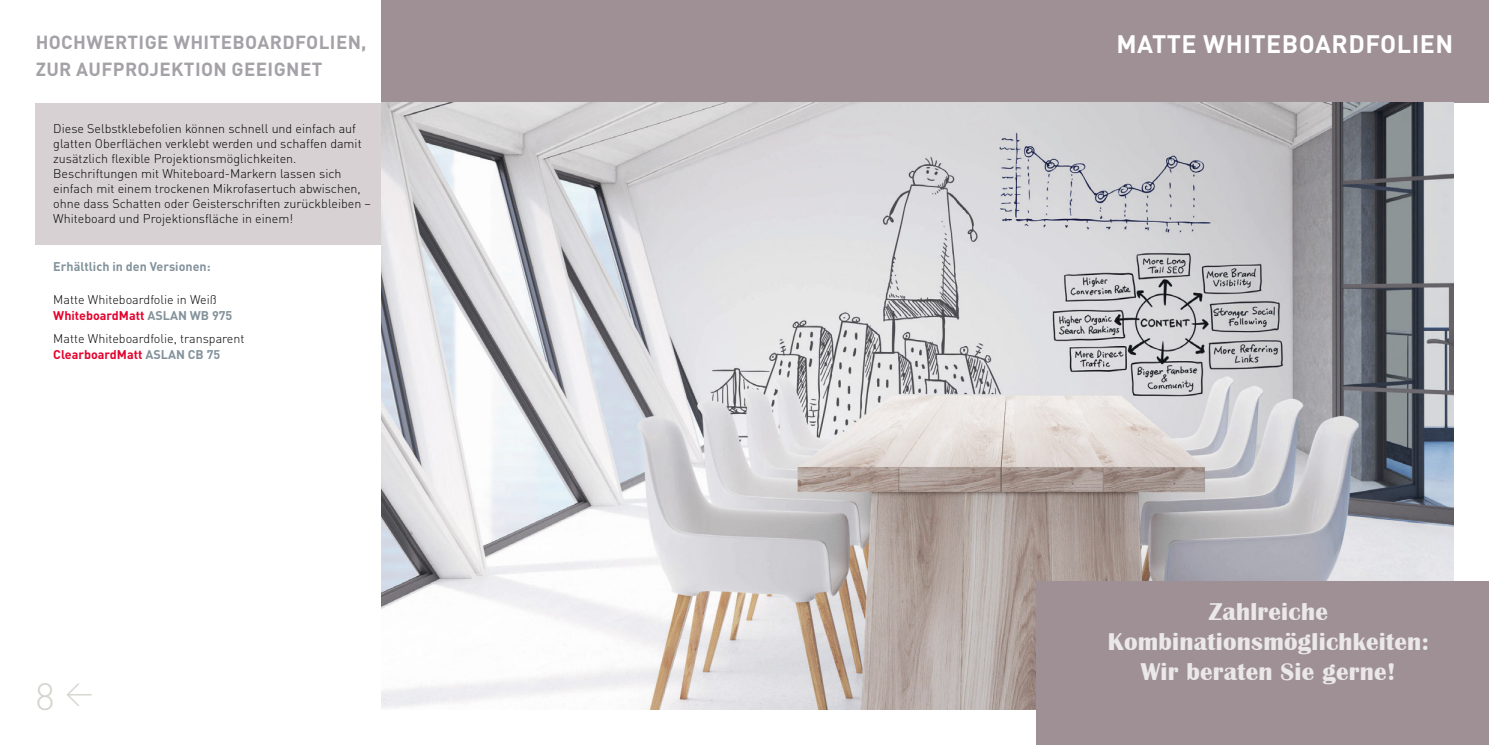
<style>
.page{position:relative;width:1489px;height:745px;background:#fff}
.page>*{position:absolute;margin:0;border:0;box-sizing:border-box;transform-origin:0 0}
.t1{font:300 37.5px "DIN Pro";color:#d4d5ce}
.t2{font:700 25px/30px "Britannic";letter-spacing:.01em;color:#ebe8e9;text-align:center}
.t3{font:700 25px "DIN Pro";letter-spacing:.02em;color:#fff}
.t4{font:700 18.75px/27.5px "DIN Pro";letter-spacing:.02em;color:#a4a1a7}
.t5{font:300 12.5px/15px "DIN Pro";color:#000}
.t6{font:700 12.5px "DIN Pro";color:#83929b}
.s1{font-weight:700;color:#e4032e}
.s2{font-weight:700;color:#83929b}
</style>
<div class="page">
<div style="left:381px;top:0;width:1107px;height:103px;background:#9e9095"></div>
<img style="left:381px;top:103px;width:1072px;height:606px">
<div style="left:1036px;top:581px;width:452px;height:163px;background:#9e9095"></div>
<div style="left:35px;top:103px;width:346px;height:141px;background:#d8d1d3"></div>
<h3 class="t4" style="left:36px;top:26px;width:332px">HOCHWERTIGE WHITEBOARDFOLIEN,<br>ZUR AUFPROJEKTION GEEIGNET</h3>
<h2 class="t3" style="left:1116px;top:23px;width:338px">MATTE WHITEBOARDFOLIEN</h2>
<p class="t5" style="left:53px;top:120px;width:319px">Diese Selbstklebefolien können schnell und einfach auf glatten Oberflächen verklebt werden und schaffen damit zusätzlich flexible Projektionsmöglichkeiten.<br>Beschriftungen mit Whiteboard-Markern lassen sich einfach mit einem trockenen Mikrofasertuch abwischen, ohne dass Schatten oder Geisterschriften zurückbleiben – Whiteboard und Projektionsfläche in einem!</p>
<p class="t6" style="left:53px;top:256px;width:159px">Erhältlich in den Versionen:</p>
<p class="t5" style="left:53px;top:289px;width:181px;line-height:16.2px">Matte Whiteboardfolie in Weiß<br><span class="s1">WhiteboardMatt</span> <span class="s2">ASLAN WB 975</span></p>
<p class="t5" style="left:53px;top:329px;width:193px;line-height:16.2px">Matte Whiteboardfolie, transparent<br><span class="s1">ClearboardMatt</span> <span class="s2">ASLAN CB 75</span></p>
<h1 class="t1" style="left:35px;top:666px;width:59px">8 <sup>←</sup></h1>
<h2 class="t2" style="left:1107px;top:596px;width:322px">Zahlreiche<br>Kombinationsmöglichkeiten:<br>Wir beraten Sie gerne!</h2>
</div>
